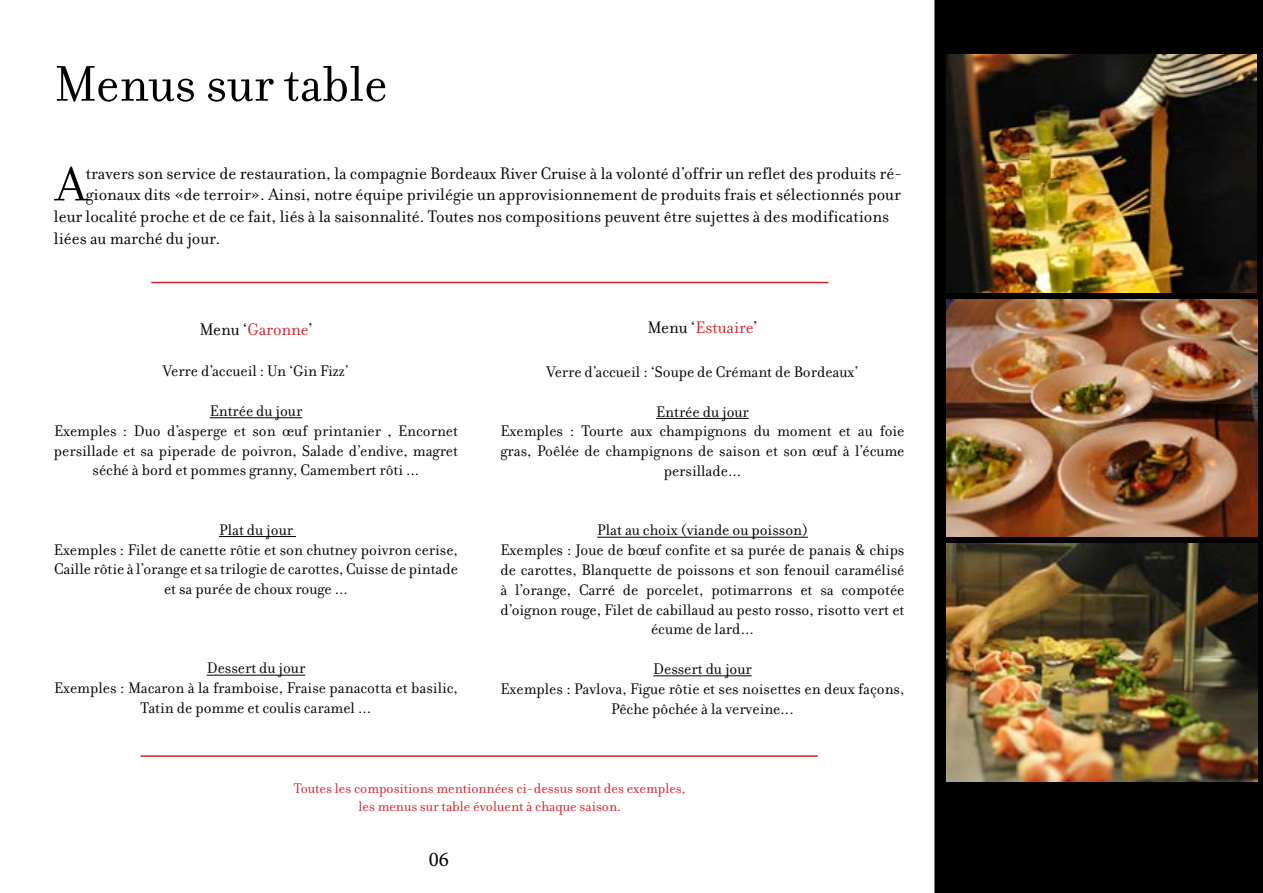
<style>
.page{position:relative;width:1263px;height:893px;background:#fff}
.page>*{position:absolute;margin:0;border:0;box-sizing:border-box;transform-origin:0 0}
.t1{font:54px "Filosofia Lining OT";color:#000}
.t2{font:51.45px "Filosofia Lining OT";color:#000}
.t3{font:21px "Minion Pro";color:#000}
.t4{font:18px "Filosofia Lining OT";color:#000}
.t5{font:18px "Filosofia Lining OT";color:#d2232a}
.t6{font:16.5px/19.8px "Filosofia Lining OT";color:#000;text-align:center}
.t7{font:15px/18px "Filosofia Lining OT";color:#d2232a;text-align:center}
.s1{color:#000}
</style>
<div class="page">
<div style="left:935px;top:1px;width:327px;height:891px;background:#000"></div>
<div style="left:934px;top:0;width:329px;height:893px;border:2px solid #000"></div>
<hr style="left:151px;top:282px;width:677px;height:1px;background:#d2232a">
<hr style="left:210px;top:417px;width:92px;height:1px;background:#000">
<hr style="left:219px;top:536px;width:77px;height:1px;background:#000">
<hr style="left:207px;top:675px;width:98px;height:1px;background:#000">
<hr style="left:656px;top:418px;width:93px;height:1px;background:#000">
<hr style="left:597px;top:537px;width:211px;height:1px;background:#000">
<hr style="left:653px;top:676px;width:99px;height:1px;background:#000">
<hr style="left:141px;top:755px;width:677px;height:2px;background:#d2232a">
<img style="left:946px;top:54px;width:310px;height:238px">
<img style="left:946px;top:299px;width:311px;height:238px">
<img style="left:946px;top:544px;width:311px;height:237px">
<h1 class="t1" style="left:54px;top:54px;width:335px">Menus sur table</h1>
<h2 class="t2" style="left:56px;top:156px;width:31px">A</h2>
<p class="t4" style="left:86px;top:163px;width:818px">travers son service de restauration, la compagnie Bordeaux River Cruise à la volonté d’offrir un reflet des produits ré-</p>
<p class="t4" style="left:86px;top:185px;width:816px">gionaux dits «de terroir». Ainsi, notre équipe privilégie un approvisionnement de produits frais et sélectionnés pour</p>
<p class="t4" style="left:54px;top:206px;width:837px">leur localité proche et de ce fait, liés à la saisonnalité. Toutes nos compositions peuvent être sujettes à des modifications</p>
<p class="t4" style="left:54px;top:228px;width:168px">liées au marché du jour.</p>
<p class="t5" style="left:199px;top:319px;width:115px"><span class="s1">Menu ‘</span>Garonne<span class="s1">’</span></p>
<p class="t6" style="left:163px;top:361px;width:188px">Verre d’accueil : Un ‘Gin Fizz’</p>
<p class="t6" style="left:54px;top:401px;width:405px">Entrée du jour<br>Exemples : Duo d’asperge et son œuf printanier , Encornet persillade et sa piperade de poivron, Salade d’endive, magret séché à bord et pommes granny, Camembert rôti ...</p>
<p class="t6" style="left:54px;top:520px;width:405px">Plat du jour<br>Exemples : Filet de canette rôtie et son chutney poivron cerise, Caille rôtie à l’orange etsa trilogie de carottes, Cuisse de pintade et sa purée de choux rouge ...</p>
<p class="t6" style="left:54px;top:658px;width:405px">Dessert du jour<br>Exemples : Macaron à la framboise, Fraise panacotta et basilic,<br>Tatin de pomme et coulis caramel ...</p>
<p class="t5" style="left:647px;top:318px;width:112px"><span class="s1">Menu ‘</span>Estuaire<span class="s1">’</span></p>
<p class="t6" style="left:546px;top:362px;width:314px">Verre d’accueil : ‘Soupe de Crémant de Bordeaux’</p>
<p class="t6" style="left:500px;top:402px;width:405px">Entrée du jour<br>Exemples : Tourte aux champignons du moment et au foie gras, Poêlée de champignons de saison et son œuf à l’écume persillade...</p>
<p class="t6" style="left:500px;top:521px;width:405px">Plat au choix (viande ou poisson)<br>Exemples : Joue de bœuf confite et sa purée de panais &amp; chips de carottes, Blanquette de poissons et son fenouil caramélisé à l’orange, Carré de porcelet, potimarrons et sa compotée d’oignon rouge, Filet de cabillaud au pesto rosso, risotto vert et écume de lard...</p>
<p class="t6" style="left:500px;top:659px;width:405px">Dessert du jour<br>Exemples : Pavlova, Figue rôtie et ses noisettes en deux façons,<br>Pêche pôchée à la verveine...</p>
<p class="t7" style="left:294px;top:779px;width:393px">Toutes les compositions mentionnées ci-dessus sont des exemples, les menus sur table évoluent à chaque saison.</p>
<p class="t3" style="left:429px;top:845px;width:22px">06</p>
</div>
